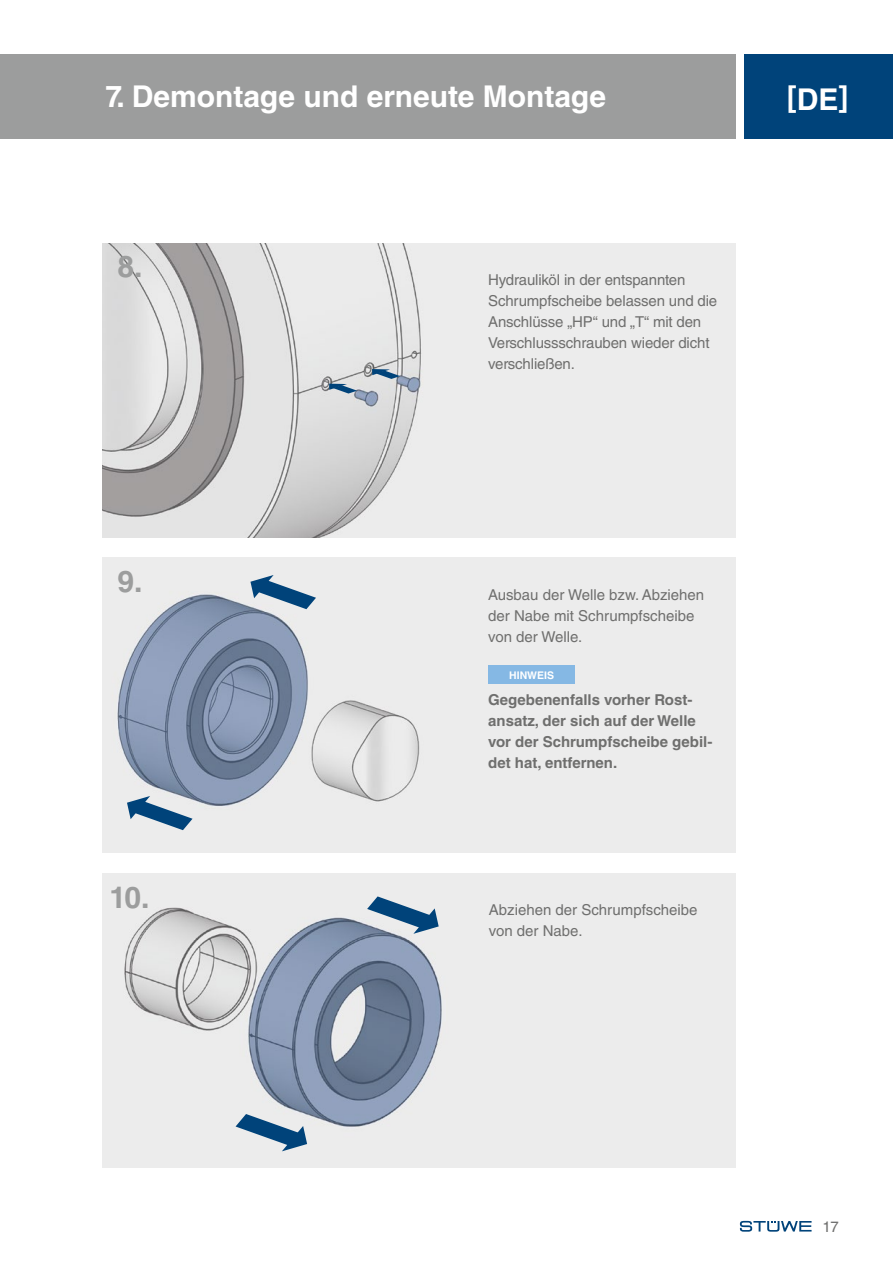
<style>
.page{position:relative;width:893px;height:1263px;background:#fff}
.page>*{position:absolute;margin:0;border:0;box-sizing:border-box;transform-origin:0 0}
.t1{font:700 30px "Helvetica LT Std";color:#fff}
.t2{font:700 30px "Helvetica LT Std";color:#9c9d9d}
.t3{font:15px/21px "Helvetica LT Std";letter-spacing:-.01em;color:#6f6f6e}
.t4{font:700 15px/21px "Helvetica LT Std";color:#6f6f6e}
.t5{font:700 10.5px "Helvetica LT Std";color:#fff}
</style>
<div class="page">
<div style="left:744px;top:54px;width:149px;height:84px;background:#00437a"></div>
<div style="left:0;top:54px;width:736px;height:84px;background:#9c9d9d"></div>
<svg style="left:740px;top:1221px;width:72px;height:11px"></svg>
<img style="left:102px;top:243px;width:441px;height:294px">
<svg style="left:363px;top:366px;width:37px;height:13px"></svg>
<svg style="left:320px;top:381px;width:37px;height:13px"></svg>
<img style="left:102px;top:570px;width:362px;height:270px">
<svg style="left:241px;top:570px;width:75px;height:39px;background:#a0b5c7"></svg>
<svg style="left:117px;top:791px;width:76px;height:39px;background:#9eb3c5"></svg>
<div style="left:488px;top:666px;width:87px;height:18px;background:#85b8e4"></div>
<img style="left:114px;top:908px;width:334px;height:231px">
<svg style="left:236px;top:1114px;width:82px;height:43px;background:#a2b7c8"></svg>
<svg style="left:367px;top:896px;width:82px;height:43px;background:#98aec1"></svg>
<h1 class="t1" style="left:105px;top:78px;width:502px">7. Demontage und erneute Montage</h1>
<h1 class="t1" style="left:787px;top:79px;width:63px">[DE]</h1>
<h1 class="t2" style="left:117px;top:249px;width:27px">8.</h1>
<h1 class="t2" style="left:117px;top:563px;width:27px">9.</h1>
<h1 class="t2" style="left:109px;top:879px;width:42px">10.</h1>
<p class="t3" style="left:488px;top:269px;width:231px">Hydrauliköl in der entspannten<br>Schrumpfscheibe belassen und die<br>Anschlüsse „HP“ und „T“ mit den<br>Verschlussschrauben wieder dicht verschließen.</p>
<p class="t3" style="left:488px;top:584px;width:218px">Ausbau der Welle bzw. Abziehen der Nabe mit Schrumpfscheibe von der Welle.</p>
<p class="t5" style="left:509px;top:669px;width:46px">HINWEIS</p>
<p class="t4" style="left:488px;top:689px;width:226px">Gegebenenfalls vorher Rost&shy;ansatz, der sich auf der Welle vor der Schrumpfscheibe gebil&shy;det hat, entfernen.</p>
<p class="t3" style="left:489px;top:899px;width:210px">Abziehen der Schrumpfscheibe von der Nabe.</p>
<p class="t3" style="left:823px;top:1216px;width:18px">17</p>
</div>
